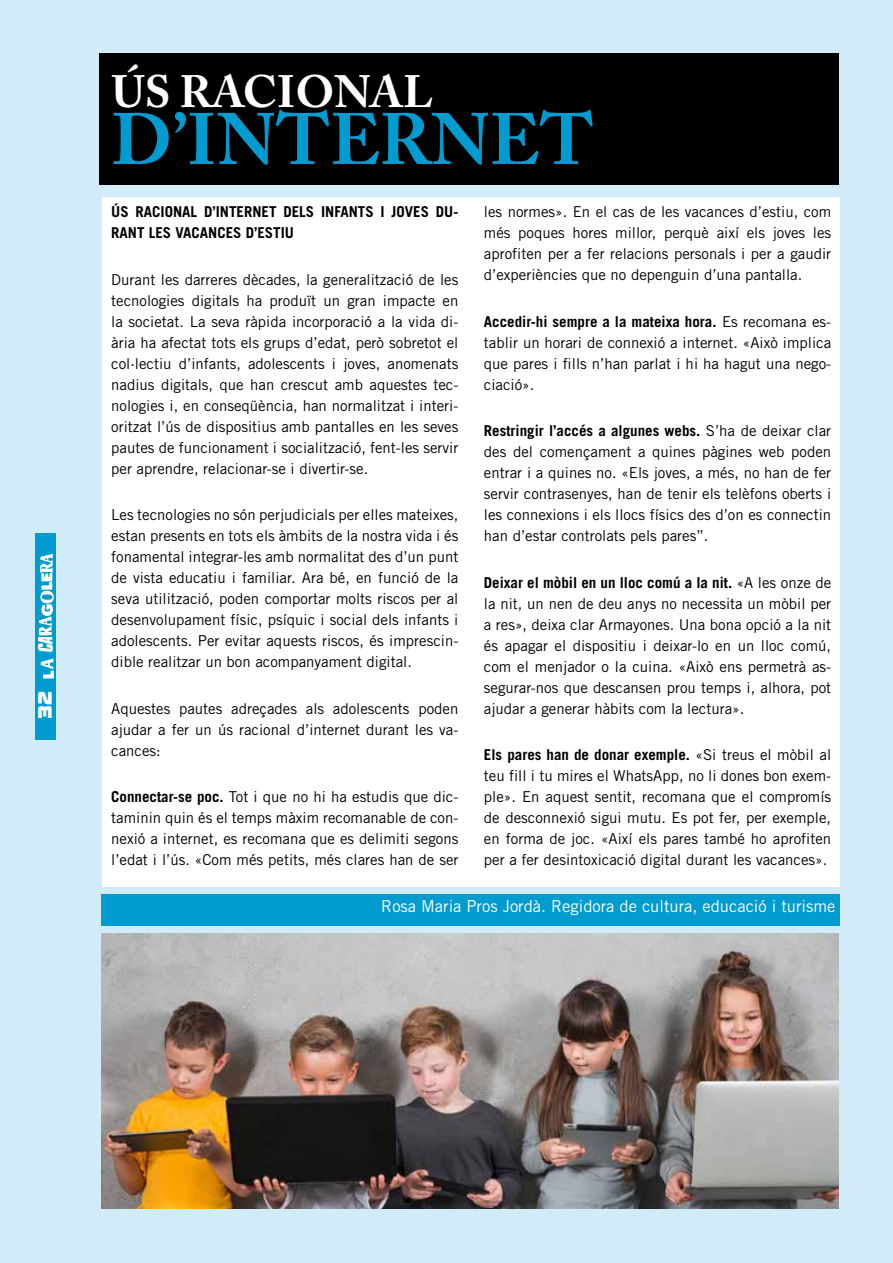
<style>
.page{position:relative;width:893px;height:1263px;background:#d1ebf9}
.page>*{position:absolute;margin:0;border:0;box-sizing:border-box;transform-origin:0 0}
.t1{font:700 72px "Adobe Caslon Pro";letter-spacing:.005em;color:#009ccf}
.t2{font:700 45px "Adobe Caslon Pro";color:#fff}
.t3{font:18px "Bolt Bold IT Cby BT";color:#fff}
.t4{font:16.5px "Trade Gothic";color:#fff}
.t5{font:15px/21px "Trade Gothic";color:#000;text-align:justify}
.t6{font:700 15px/21px "Trade Gothic";color:#000}
.s1{font-weight:700}
</style>
<div class="page">
<div style="left:35px;top:533px;width:21px;height:207px;background:#009ccf"></div>
<svg style="left:41px;top:658px;width:13px;height:20px"></svg>
<svg style="left:38px;top:554px;width:16px;height:98px"></svg>
<div style="left:103px;top:197px;width:737px;height:690px;background:#fff"></div>
<div style="left:101px;top:895px;width:739px;height:31px;background:#009ccf"></div>
<div style="left:99px;top:53px;width:740px;height:132px;background:#000"></div>
<img style="left:101px;top:934px;width:738px;height:275px">
<p class="t3" style="left:35px;top:719px;width:29px;rotate:-90deg">32</p>
<h2 class="t2" style="left:112px;top:65px;width:323px">ÚS RACIONAL</h2>
<h1 class="t1" style="left:112px;top:97px;width:483px">D’INTERNET</h1>
<p class="t6" style="left:111px;top:201px;width:349px">ÚS RACIONAL D’INTERNET DELS INFANTS I JOVES DU-<br>RANT LES VACANCES D’ESTIU</p>
<p class="t5" style="left:111px;top:268px;width:349px">Durant les darreres dècades, la generalització de les tecnologies digitals ha produït un gran impacte en la societat. La seva ràpida incorporació a la vida di&shy;ària ha afectat tots els grups d’edat, però sobretot el col·lectiu d’infants, adolescents i joves, anomenats nadius digitals, que han crescut amb aquestes tec&shy;nologies i, en conseqüència, han normalitzat i interi&shy;oritzat l’ús de dispositius amb pantalles en les seves pautes de funcionament i socialització, fent-les servir per aprendre, relacionar-se i divertir-se.</p>
<p class="t5" style="left:111px;top:504px;width:349px">Les tecnologies no són perjudicials per elles mateixes, estan presents en tots els àmbits de la nostra vida i és fonamental integrar-les amb normalitat des d’un punt de vista educatiu i familiar. Ara bé, en funció de la seva utilització, poden comportar molts riscos per al desenvolupament físic, psíquic i social dels infants i adolescents. Per evitar aquests riscos, és imprescin&shy;dible realitzar un bon acompanyament digital.</p>
<p class="t5" style="left:111px;top:697px;width:349px">Aquestes pautes adreçades als adolescents poden ajudar a fer un ús racional d’internet durant les va&shy;cances:</p>
<p class="t5" style="left:111px;top:786px;width:349px"><span class="s1">Connectar-se poc.</span> Tot i que no hi ha estudis que dic&shy;taminin quin és el temps màxim recomanable de con&shy;nexió a internet, es recomana que es delimiti segons l’edat i l’ús. «Com més petits, més clares han de ser</p>
<p class="t5" style="left:484px;top:201px;width:349px">les normes». En el cas de les vacances d’estiu, com més poques hores millor, perquè així els joves les aprofiten per a fer relacions personals i per a gaudir d’experiències que no depenguin d’una pantalla.</p>
<p class="t5" style="left:484px;top:311px;width:349px"><span class="s1">Accedir-hi sempre a la mateixa hora.</span> Es recomana es&shy;tablir un horari de connexió a internet. «Això implica que pares i fills n’han parlat i hi ha hagut una nego&shy;ciació».</p>
<p class="t5" style="left:484px;top:420px;width:349px"><span class="s1">Restringir l’accés a algunes webs.</span> S’ha de deixar clar des del començament a quines pàgines web poden entrar i a quines no. «Els joves, a més, no han de fer servir contrasenyes, han de tenir els telèfons oberts i les connexions i els llocs físics des d’on es connectin han d’estar controlats pels pares”.</p>
<p class="t5" style="left:484px;top:572px;width:349px"><span class="s1">Deixar el mòbil en un lloc comú a la nit.</span> «A les onze de la nit, un nen de deu anys no necessita un mòbil per a res», deixa clar Armayones. U na bona opció a la nit és apagar el dispositiu i deixar-lo en un lloc comú, com el menjador o la cuina. «Això ens permetrà as&shy;segurar-nos que descansen prou temps i, alhora, pot ajudar a generar hàbits com la lectura».</p>
<p class="t5" style="left:484px;top:744px;width:349px"><span class="s1">Els pares han de donar exemple.</span> «Si treus el mòbil al teu fill i tu mires el WhatsApp, no li dones bon exem&shy;ple». En aquest sentit, recomana que el compromís de desconnexió sigui mutu. Es pot fer, per exemple, en forma de joc. «Així els pares també ho aprofiten per a fer desintoxicació digital durant les vacances».</p>
<p class="t4" style="left:381px;top:896px;width:456px">Rosa Maria Pros Jordà. Regidora de cultura, educació i turisme</p>
</div>
